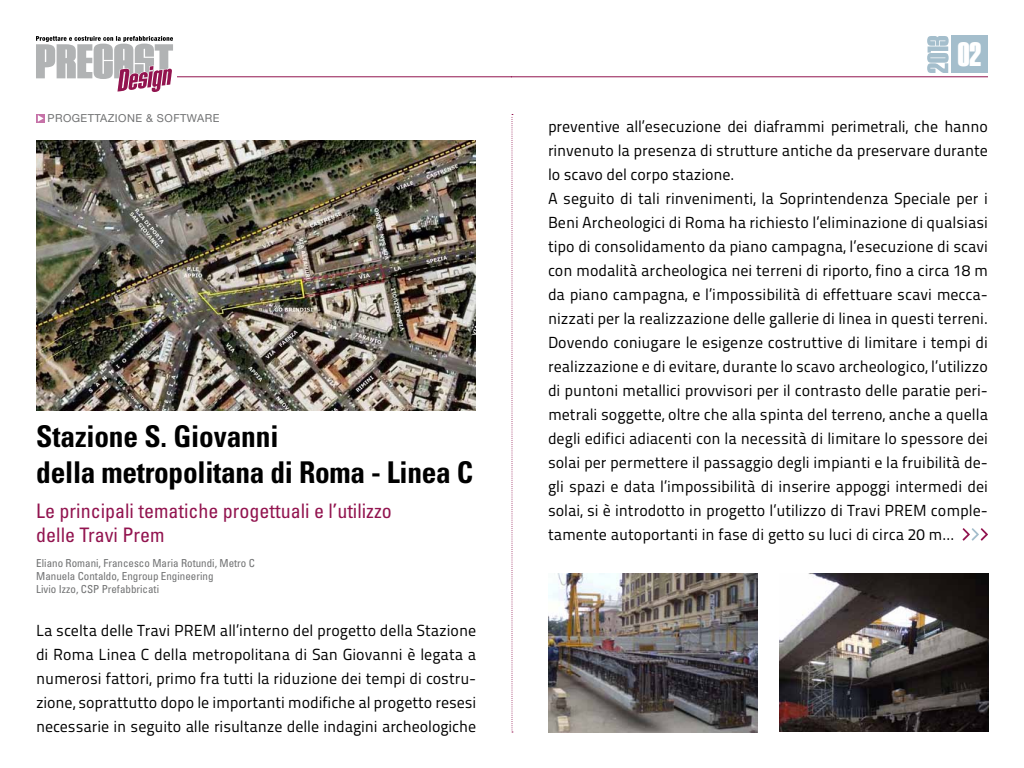
<style>
.page{position:relative;width:1024px;height:768px;background:#fff}
.page>*{position:absolute;margin:0;border:0;box-sizing:border-box;transform-origin:0 0}
.t1{font:900 34px "House Gothic HG23 Cond";color:#fff}
.t2{font:700 condensed 30px/36px "Univers";letter-spacing:-.01em;color:#000}
.t3{font:condensed 20px/24px "Univers";color:#92144f}
.t4{font:16px/24px "Titillium Maps 29 L 400 wt";color:#000;text-align:justify}
.t5{font:condensed 11px/13.2px "Univers";color:#707172}
.t6{font:11px "Helvetica Neue";letter-spacing:.04em;color:#707172}
</style>
<div class="page">
<hr style="left:177px;top:76px;width:335px;height:1px;background:#92144f">
<svg style="left:36px;top:36px;width:137px;height:56px"></svg>
<hr style="left:512px;top:76px;width:476px;height:1px;background:#92144f">
<div style="left:951px;top:36px;width:37px;height:37px;background:#a4becc"></div>
<svg style="left:927px;top:36px;width:22px;height:37px"></svg>
<svg style="left:512px;top:114px;width:1px;height:618px"></svg>
<div style="left:36px;top:114px;width:9px;height:9px;background:#cc83b2"></div>
<svg style="left:38px;top:115px;width:6px;height:7px"></svg>
<img style="left:779px;top:574px;width:209px;height:158px">
<img style="left:548px;top:574px;width:209px;height:158px">
<svg style="left:963px;top:528px;width:25px;height:13px"></svg>
<img style="left:36px;top:141px;width:440px;height:270px">
<p class="t6" style="left:47px;top:112px;width:174px">PROGETTAZIONE &amp; SOFTWARE</p>
<h2 class="t2" style="left:36px;top:418px;width:438px">Stazione S. Giovanni<br>della metropolitana di Roma - Linea C</h2>
<p class="t3" style="left:36px;top:499px;width:357px">Le principali tematiche progettuali e l’utilizzo delle Travi Prem</p>
<p class="t5" style="left:36px;top:556px;width:220px">Eliano Romani, Francesco Maria Rotundi, Metro C<br>Manuela Contaldo, Engroup Engineering<br>Livio Izzo, CSP Prefabbricati</p>
<p class="t4" style="left:36px;top:618px;width:442px">La scelta delle Travi PREM all’interno del progetto della Stazione di Roma Linea C della metropolitana di San Giovanni è legata a numerosi fattori, primo fra tutti la riduzione dei tempi di costru&shy;zione, soprattutto dopo le importanti modifiche al progetto resesi necessarie in seguito alle risultanze delle indagini archeologiche</p>
<h1 class="t1" style="left:958px;top:36px;width:25px">02</h1>
<p class="t4" style="left:548px;top:114px;width:442px;text-align:left">preventive all’esecuzione dei diaframmi perimetrali, che hanno rinvenuto la presenza di strutture antiche da preservare durante lo scavo del corpo stazione.<br>A seguito di tali rinvenimenti, la Soprintendenza Speciale per i Beni Archeologici di Roma ha richiesto l’eliminazione di qualsiasi tipo di consolidamento da piano campagna, l’esecuzione di scavi con modalità archeologica nei terreni di riporto, fino a circa 18 m da piano campagna, e l’impossibilità di effettuare scavi mecca&shy;nizzati per la realizzazione delle gallerie di linea in questi terreni.<br>Dovendo coniugare le esigenze costruttive di limitare i tempi di realizzazione e di evitare, durante lo scavo archeologico, l’utilizzo di puntoni metallici provvisori per il contrasto delle paratie peri&shy;metrali soggette, oltre che alla spinta del terreno, anche a quella degli edifici adiacenti con la necessità di limitare lo spessore dei solai per permettere il passaggio degli impianti e la fruibilità de&shy;gli spazi e data l’impossibilità di inserire appoggi intermedi dei solai, si è introdotto in progetto l’utilizzo di Travi PREM comple&shy;tamente autoportanti in fase di getto su luci di circa 20 m...</p>
</div>
